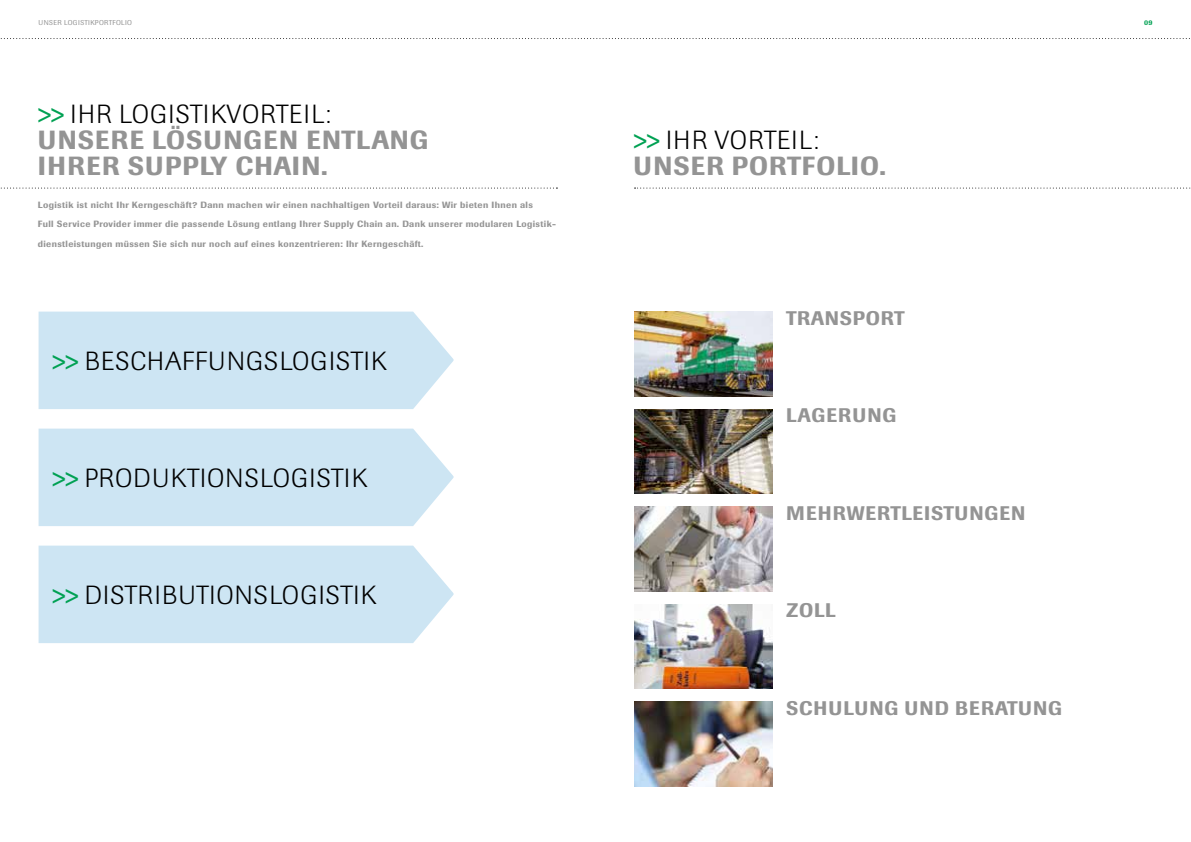
<style>
.page{position:relative;width:1191px;height:842px;background:#fff}
.page>*{position:absolute;margin:0;border:0;box-sizing:border-box;transform-origin:0 0}
.t1{font:500 26px/26px "Imago BQ";letter-spacing:.04em;color:#949494}
.t2{font:300 26px "Imago BQ";letter-spacing:.04em;color:#000}
.t3{font:500 19.5px "Imago BQ";letter-spacing:.04em;color:#949494}
.t4{font:500 19.5px "Imago BQ";letter-spacing:.06em;color:#949494}
.t5{font:500 9px/19.5px "Imago BQ";letter-spacing:.04em;color:#949494}
.t6{font:7px "Imago BQ";letter-spacing:.05em;color:#949494}
.t7{font:500 7px "Imago BQ";color:#00a153}
.s1{font-weight:400;color:#00a153}
.s2{font-weight:300;color:#000}
</style>
<div class="page">
<div style="left:39px;top:312px;width:415px;height:97px;background:#cde5f3"></div>
<div style="left:39px;top:429px;width:415px;height:97px;background:#cde5f3"></div>
<div style="left:39px;top:546px;width:415px;height:97px;background:#cde5f3"></div>
<img style="left:634px;top:312px;width:138px;height:84px">
<img style="left:634px;top:409px;width:138px;height:85px">
<img style="left:634px;top:507px;width:138px;height:84px">
<img style="left:634px;top:604px;width:138px;height:85px">
<img style="left:634px;top:702px;width:138px;height:84px">
<svg style="left:0;top:38px;width:1190px;height:1px"></svg>
<svg style="left:634px;top:188px;width:557px;height:1px"></svg>
<svg style="left:0;top:188px;width:557px;height:1px"></svg>
<p class="t6" style="left:39px;top:19px;width:95px">UNSER LOGISTIKPORTFOLIO</p>
<p class="t7" style="left:1144px;top:18px;width:10px">09</p>
<h1 class="t1" style="left:35px;top:101px;width:395px"><span class="s1">&gt;&gt;</span><span class="s2">IHR LOGISTIKVORTEIL:<br></span>UNSERE LÖSUNGEN ENTLANG<br>IHRER SUPPLY CHAIN.</h1>
<p class="t5" style="left:38px;top:195px;width:519px">Logistik ist nicht Ihr Kerngeschäft? Dann machen wir einen nachhaltigen Vorteil daraus: Wir bieten Ihnen als<br>Full Service Provider immer die passende Lösung entlang Ihrer Supply Chain an. Dank unserer modularen Logistik&shy;dienstleistungen müssen Sie sich nur noch auf eines konzentrieren: Ihr Kerngeschäft.</p>
<h1 class="t2" style="left:49px;top:347px;width:339px"><span class="s1">&gt;&gt;</span>BESCHAFFUNGSLOGISTIK</h1>
<h1 class="t2" style="left:49px;top:464px;width:319px"><span class="s1">&gt;&gt;</span>PRODUKTIONSLOGISTIK</h1>
<h1 class="t2" style="left:49px;top:581px;width:328px"><span class="s1">&gt;&gt;</span>DISTRIBUTIONSLOGISTIK</h1>
<h1 class="t1" style="left:630px;top:127px;width:257px"><span class="s1">&gt;&gt;</span><span class="s2">IHR VORTEIL:<br></span>UNSER PORTFOLIO.</h1>
<h2 class="t3" style="left:786px;top:306px;width:120px">TRANSPORT</h2>
<h2 class="t4" style="left:786px;top:403px;width:112px">LAGERUNG</h2>
<h2 class="t3" style="left:786px;top:501px;width:241px">MEHRWERTLEISTUNGEN</h2>
<h2 class="t3" style="left:786px;top:598px;width:51px">ZOLL</h2>
<h2 class="t3" style="left:786px;top:696px;width:277px">SCHULUNG UND BERATUNG</h2>
</div>
